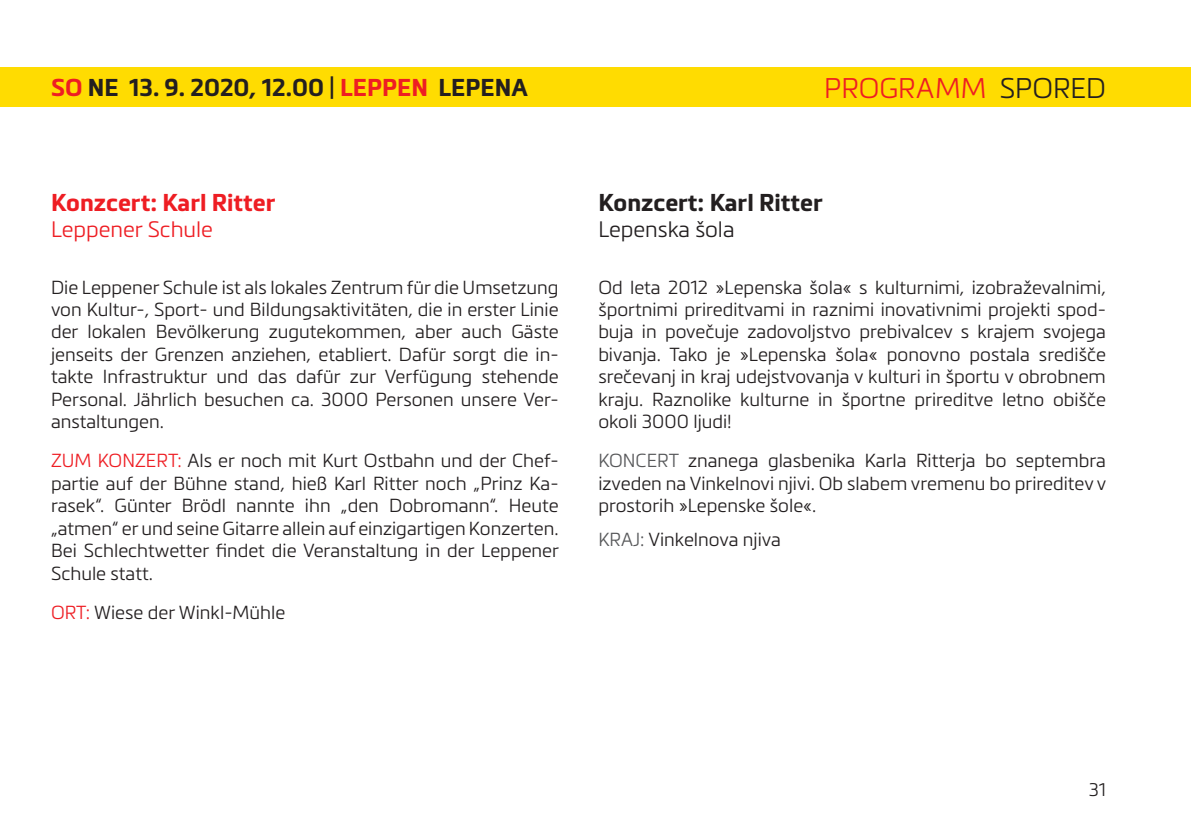
<style>
.page{position:relative;width:1191px;height:840px;background:#fff}
.page>*{position:absolute;margin:0;border:0;box-sizing:border-box;transform-origin:0 0}
.t1{font:300 28px "Metronic Land Kaernten";color:#ee1d23}
.t2{font:700 24px "Metronic Land Kaernten";color:#231f20}
.t3{font:700 24px "Metronic Land Kaernten";color:#ee1d23}
.t4{font:300 22px "Metronic Land Kaernten";color:#ee1d23}
.t5{font:300 22px "Metronic Land Kaernten";color:#231f20}
.t6{font:300 18.6px/22.4px "Metronic Land Kaernten";color:#231f20;text-align:justify}
.t7{font:300 18px "Metronic Land Kaernten";color:#231f20}
.s1{color:#ee1d23}
.s2{color:#231f20}
.s3{color:#57585a}
</style>
<div class="page">
<div style="left:0;top:67px;width:1191px;height:39px;background:#ffdc01"></div>
<p class="t2" style="left:51px;top:72px;width:478px"><span class="s1">SO</span> NE 13. 9. 2020, 12.00 | <span class="s1">LEPPEN</span> LEPENA</p>
<h1 class="t1" style="left:824px;top:70px;width:283px">PROGRAMM <span class="s2">SPORED</span></h1>
<p class="t3" style="left:51px;top:187px;width:226px">Konzcert: Karl Ritter</p>
<p class="t4" style="left:51px;top:214px;width:163px">Leppener Schule</p>
<p class="t6" style="left:51px;top:275px;width:509px">Die Leppener Schule ist als lokales Zentrum für die Umsetzung von Kultur-, Sport- und Bildungsaktivitäten, die in erster Linie der lokalen Bevölkerung zugutekommen, aber auch Gäste jenseits der Grenzen anziehen, etabliert. Dafür sorgt die in&shy;takte Infrastruktur und das dafür zur Verfügung stehende Personal. Jährlich besuchen ca. 3000 Personen unsere Ver&shy;anstaltungen.</p>
<p class="t6" style="left:51px;top:448px;width:509px"><span class="s1">ZUM KONZERT:</span> Als er noch mit Kurt Ostbahn und der Chef&shy;partie auf der Bühne stand, hieß Karl Ritter noch „Prinz Ka&shy;rasek“. Günter Brödl nannte ihn „den Dobromann“. Heute „atmen“ er und seine Gitarre allein auf einzigartigen Konzerten.<br>Bei Schlechtwetter findet die Veranstaltung in der Leppener Schule statt.</p>
<p class="t6" style="left:51px;top:600px;width:236px"><span class="s1">ORT:</span> Wiese der Winkl-Mühle</p>
<p class="t2" style="left:598px;top:187px;width:226px">Konzcert: Karl Ritter</p>
<p class="t5" style="left:598px;top:214px;width:138px">Lepenska šola</p>
<p class="t6" style="left:598px;top:275px;width:509px">Od leta 2012 »Lepenska šola« s kulturnimi, izobraževalnimi, športnimi prireditvami in raznimi inovativnimi projekti spod&shy;buja in povečuje zadovoljstvo prebivalcev s krajem svojega bivanja. Tako je »Lepenska šola« ponovno postala središče srečevanj in kraj udejstvovanja v kulturi in športu v obrobnem kraju. Raznolike kulturne in športne prireditve letno obišče okoli 3000 ljudi!</p>
<p class="t6" style="left:598px;top:448px;width:509px"><span class="s3">KONCERT</span> znanega glasbenika Karla Ritterja bo septembra izveden na Vinkelnovi njivi. Ob slabem vremenu bo prireditev v prostorih »Lepenske šole«.</p>
<p class="t6" style="left:598px;top:527px;width:184px"><span class="s3">KRAJ:</span> Vinkelnova njiva</p>
<p class="t7" style="left:1088px;top:777px;width:19px">31</p>
</div>
